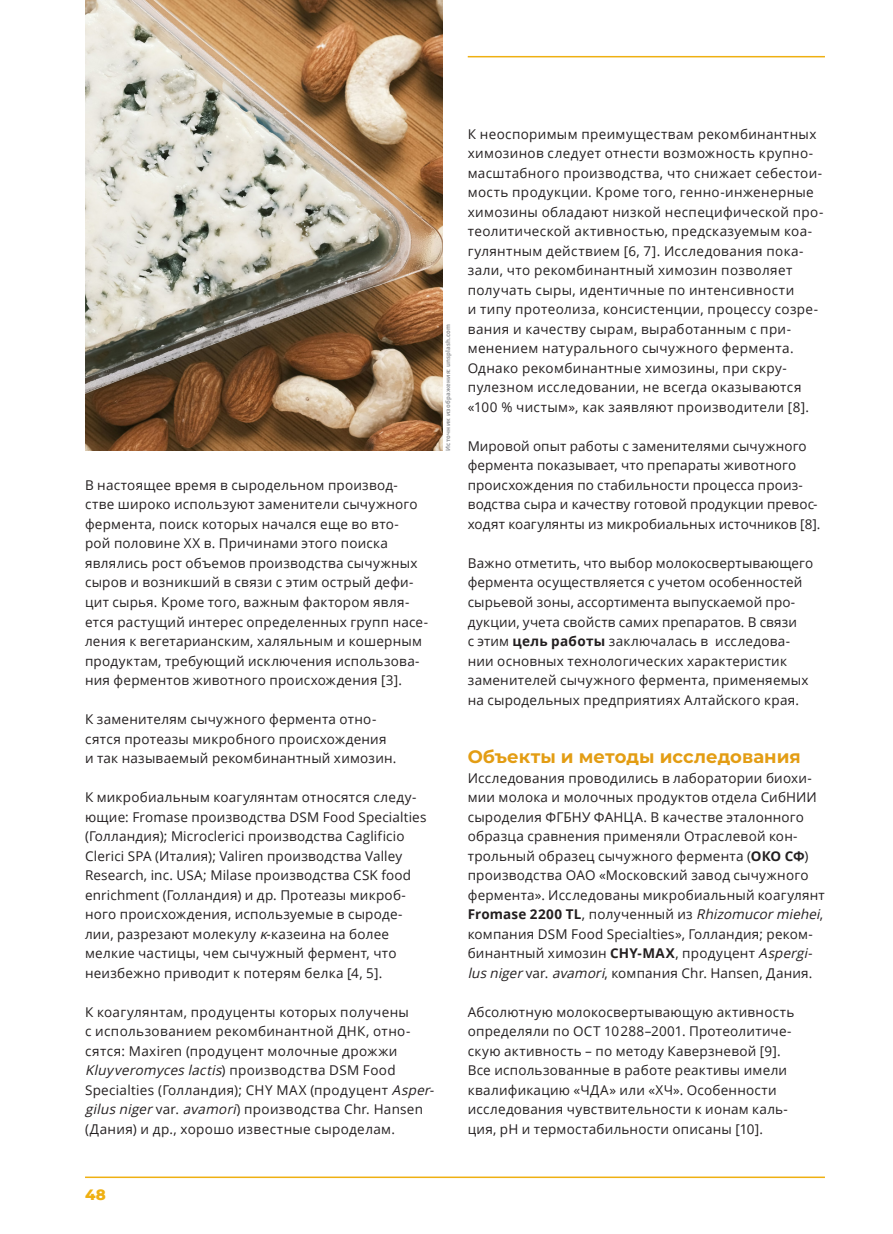
<style>
.page{position:relative;width:893px;height:1234px;background:#fff}
.page>*{position:absolute;margin:0;border:0;box-sizing:border-box;transform-origin:0 0}
.body_subhead{font:700 18px "Montserrat";color:#e39d14}
.t1{font:800 15px "Montserrat";color:#efb012}
.body_txt_reg{font:13.5px/19.5px "Open Sans";letter-spacing:.02em;color:#231f20}
.body_txt{font:700 6px "Open Sans";letter-spacing:.035em;color:#939598}
.s1{font-style:italic}
.s2{font-weight:700}
</style>
<div class="page">
<hr style="left:85px;top:1176px;width:740px;height:1px;background:#efb012">
<img style="left:85px;top:0;width:357px;height:451px">
<hr style="left:468px;top:56px;width:357px;height:1px;background:#efb012">
<p class="body_txt" style="left:444px;top:450px;width:128px;rotate:-90deg">Источник изображения: unsplash.com</p>
<p class="body_txt_reg" style="left:85px;top:475px;width:344px">В настоящее время в сыродельном производ&shy;стве широко используют заменители сычужного фермента, поиск которых начался еще во вто-<br>рой половине XX в. Причинами этого поиска являлись рост объемов производства сычужных сыров и возникший в связи с этим острый дефи&shy;цит сырья. Кроме того, важным фактором явля&shy;ется растущий интерес определенных групп насе&shy;ления к вегетарианским, халяльным и кошерным продуктам, требующий исключения использова&shy;ния ферментов животного происхождения [3].</p>
<p class="body_txt_reg" style="left:85px;top:709px;width:313px">К заменителям сычужного фермента отно&shy;сятся протеазы микробного происхождения и так называемый рекомбинантный химозин.</p>
<p class="body_txt_reg" style="left:85px;top:787px;width:343px">К микробиальным коагулянтам относятся следу&shy;ющие: Fromase производства DSM Food Specialties (Голландия); Microclerici производства Caglificio Clerici SPA (Италия); Valiren производства Valley Research, inc. USA; Milase производства CSK food enrichment (Голландия) и др. Протеазы микроб&shy;ного происхождения, используемые в сыроде&shy;лии, разрезают молекулу <span class="s1">κ</span>-казеина на более мелкие частицы, чем сычужный фермент, что неизбежно приводит к потерям белка [4, 5].</p>
<p class="body_txt_reg" style="left:85px;top:1001px;width:354px">К коагулянтам, продуценты которых получены<br>с использованием рекомбинантной ДНК, отно&shy;сятся: Maxiren (продуцент молочные дрожжи <span class="s1">Kluyveromyceslactis</span>) производства DSM Food Specialties (Голландия); CHY MAX (продуцент <span class="s1">Asper&shy;gilusniger</span>var. <span class="s1">avamori</span>) производства Chr. Hansen (Дания) и др., хорошо известные сыроделам.</p>
<p class="body_txt_reg" style="left:468px;top:124px;width:357px">К неоспоримым преимуществам рекомбинантных химозинов следует отнести возможность крупно&shy;масштабного производства, что снижает себестои&shy;мость продукции. Кроме того, генно-инженерные химозины обладают низкой неспецифической про&shy;теолитической активностью, предсказуемым коа&shy;гулянтным действием [6, 7]. Исследования пока&shy;зали, что рекомбинантный химозин позволяет получать сыры, идентичные по интенсивности<br>и типу протеолиза, консистенции, процессу созре&shy;вания и качеству сырам, выработанным с при&shy;менением натурального сычужного фермента.<br>Однако рекомбинантные химозины, при скру&shy;пулезном исследовании, не всегда оказываются «100 % чистым», как заявляют производители [8].</p>
<p class="body_txt_reg" style="left:468px;top:436px;width:354px">Мировой опыт работы с заменителями сычужного фермента показывает, что препараты животного происхождения по стабильности процесса произ&shy;водства сыра и качеству готовой продукции превос&shy;ходят коагулянты из микробиальных источников [8].</p>
<p class="body_txt_reg" style="left:468px;top:553px;width:347px">Важно отметить, что выбор молокосвертывающего фермента осуществляется с учетом особенностей сырьевой зоны, ассортимента выпускаемой про&shy;дукции, учета свойств самих препаратов. В связи<br>с этим <span class="s2">цель работы</span> заключалась в исследова&shy;нии основных технологических характеристик заменителей сычужного фермента, применяемых на сыродельных предприятиях Алтайского края.</p>
<p class="body_subhead" style="left:468px;top:743px;width:334px">Объекты и методы исследования</p>
<p class="body_txt_reg" style="left:468px;top:767px;width:359px">Исследования проводились в лаборатории биохи&shy;мии молока и молочных продуктов отдела СибНИИ сыроделия ФГБНУ ФАНЦА. В качестве эталонного образца сравнения применяли Отраслевой кон&shy;трольный образец сычужного фермента (<span class="s2">ОКО СФ</span>) производства ОАО «Московский завод сычужного фермента». Исследованы микробиальный коагулянт <span class="s2">Fromase 2200 TL</span>, полученный из <span class="s1">Rhizomucormiehei</span>, компания DSM Food Specialties», Голландия; реком&shy;бинантный химозин <span class="s2">CHY-MAX</span>, продуцент <span class="s1">Aspergi&shy;lusniger</span>var. <span class="s1">avamori</span>, компания Chr. Hansen, Дания.</p>
<p class="body_txt_reg" style="left:468px;top:1001px;width:328px">Абсолютную молокосвертывающую активность определяли по ОСТ 10 288–2001. Протеолитиче&shy;скую активность – по методу Каверзневой [9].<br>Все использованные в работе реактивы имели квалификацию «ЧДА» или «ХЧ». Особенности исследования чувствительности к ионам каль&shy;ция, рН и термостабильности описаны [10].</p>
<p class="t1" style="left:85px;top:1183px;width:22px">48</p>
</div>
